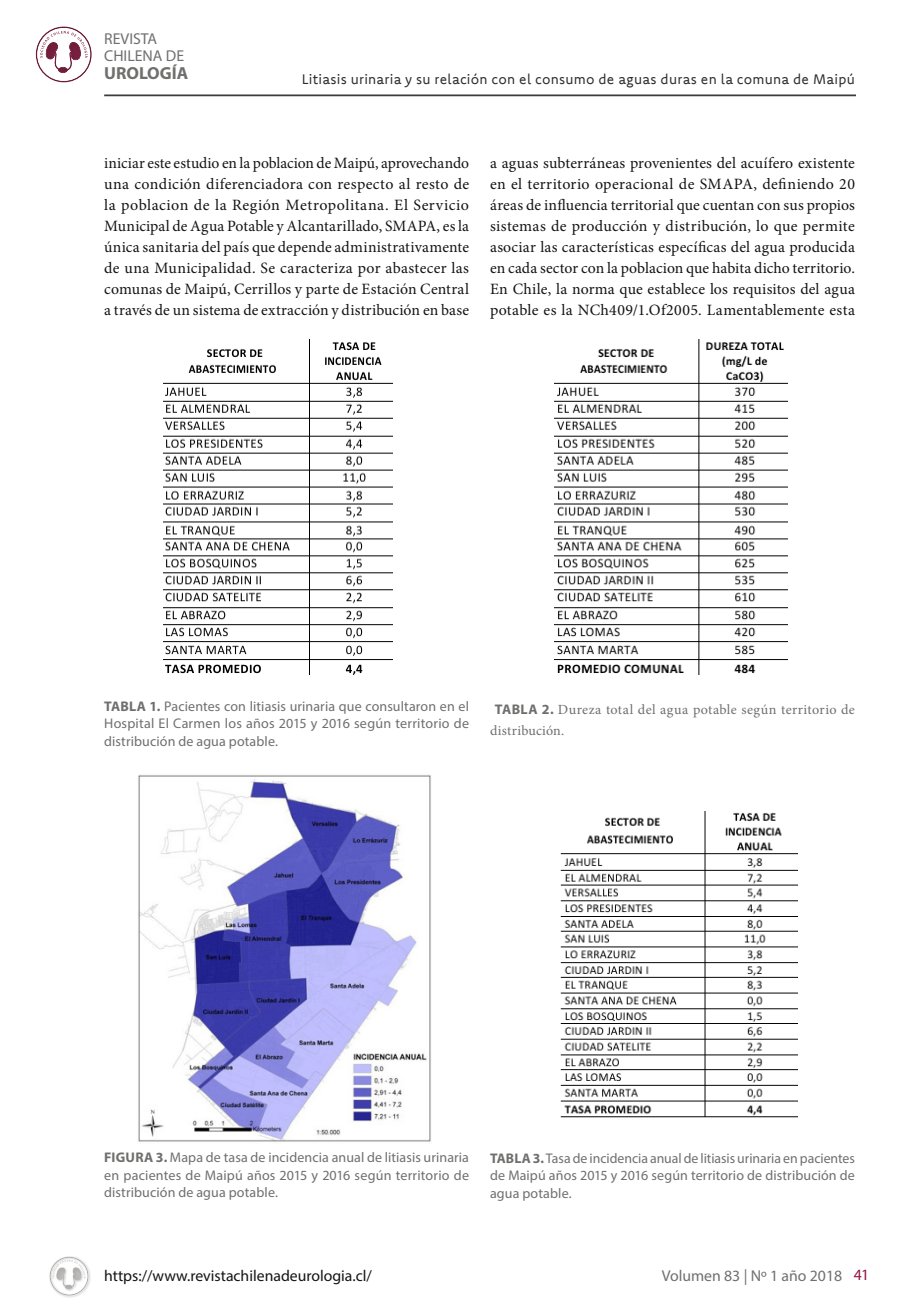
<style>
.page{position:relative;width:918px;height:1315px;background:#fff}
.page>*{position:absolute;margin:0;border:0;box-sizing:border-box;transform-origin:0 0}
.t1{font:700 17.5px "Myriad Pro";color:#6f6f6e}
.t2{font:15.75px/21px "Minion Pro";letter-spacing:.015em;color:#141413;text-align:justify}
.t3{font:15.75px "Myriad Pro";color:#141413}
.t4{font:15.75px/17.5px "Myriad Pro";color:#6f6f6e}
.t5{font:14px/17.5px "Myriad Pro";letter-spacing:.01em;color:#6f6f6e;text-align:justify}
.t6{font:14px "Komet";letter-spacing:.015em;color:#2e2d2c}
.t7{font:14px/21px "Minion Pro";letter-spacing:.025em;color:#6f6f6e}
.s1{font-weight:700}
.s2{font-family:"Myriad Pro";font-weight:700}
.s3{color:#921446}
</style>
<div class="page">
<svg style="left:53px;top:1259px;width:33px;height:30px"></svg>
<svg style="left:40px;top:31px;width:48px;height:42px"></svg>
<hr style="left:104px;top:94px;width:752px;height:2px;background:#3b3b3a">
<img style="left:138px;top:775px;width:293px;height:367px">
<img style="left:560px;top:811px;width:237px;height:307px">
<img style="left:554px;top:340px;width:233px;height:335px">
<img style="left:164px;top:340px;width:228px;height:335px">
<p class="t4" style="left:104px;top:30px;width:81px">REVISTA<br>CHILENA DE</p>
<p class="t1" style="left:104px;top:62px;width:86px">UROLOGÍA</p>
<p class="t6" style="left:302px;top:70px;width:555px">Litiasis urinaria y su relación con el consumo de aguas duras en la comuna de Maipú</p>
<p class="t2" style="left:104px;top:153px;width:366px">iniciar este estudio en la poblacion de Maipú, aprovechando una condición diferenciadora con respecto al resto de la poblacion de la Región Metropolitana. El Servicio Municipal de Agua Potable y Alcantarillado, SMAPA, es la única sanitaria del país que depende administrativamente de una Municipalidad. Se caracteriza por abastecer las comunas de Maipú, Cerrillos y parte de Estación Central a través de un sistema de extracción y distribución en base</p>
<p class="t2" style="left:490px;top:153px;width:366px">a aguas subterráneas provenientes del acuífero existente en el territorio operacional de SMAPA, definiendo 20 áreas de influencia territorial que cuentan con sus propios sistemas de producción y distribución, lo que permite asociar las características específicas del agua producida en cada sector con la poblacion que habita dicho territorio.<br>En Chile, la norma que establece los requisitos del agua potable es la NCh409/1.Of2005. Lamentablemente esta</p>
<p class="t5" style="left:104px;top:697px;width:366px"><span class="s1">TABLA 1.</span> Pacientes con litiasis urinaria que consultaron en el Hospital El Carmen los años 2015 y 2016 según territorio de distribución de agua potable.</p>
<p class="t7" style="left:490px;top:699px;width:366px;text-indent:5px"><span class="s2">TABLA 2.</span> Dureza total del agua potable según territorio de distribución.</p>
<p class="t5" style="left:104px;top:1148px;width:366px"><span class="s1">FIGURA 3.</span> Mapa de tasa de incidencia anual de litiasis urinaria en pacientes de Maipú años 2015 y 2016 según territorio de distribución de agua potable.</p>
<p class="t5" style="left:490px;top:1149px;width:366px"><span class="s1">TABLA 3.</span> Tasa de incidencia anual de litiasis urinaria en pacientes de Maipú años 2015 y 2016 según territorio de distribución de agua potable.</p>
<p class="t3" style="left:104px;top:1265px;width:269px">https://www.revistachilenadeurologia.cl/</p>
<p class="t4" style="left:662px;top:1267px;width:209px">Volumen 83 | Nº 1 año 2018 <span class="s3">41</span></p>
</div>
